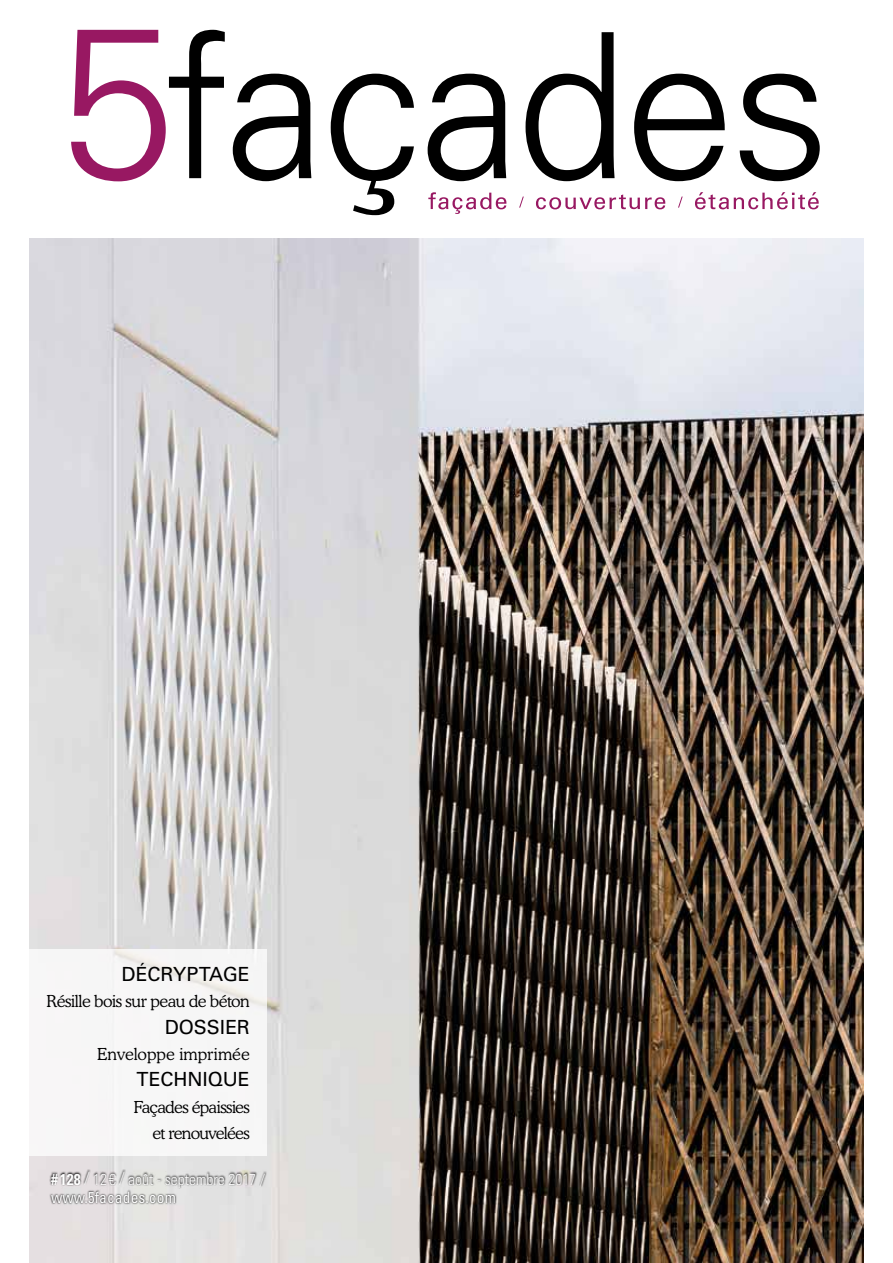
<style>
.page{position:relative;width:893px;height:1263px;background:#fff}
.page>*{position:absolute;margin:0;border:0;box-sizing:border-box;transform-origin:0 0}
.t1{font:19.5px "Univers";color:#000}
.t2{font:300 16.5px/26.2px "Cooper BT";letter-spacing:-.03em;color:#000;text-align:right}
.t3{font:300 16.5px "Cooper BT";letter-spacing:-.005em;color:#000}
.t4{font:300 condensed 15.75px/18.9px "Univers";color:#fff}
.s1{font-weight:700}
.s2{font-weight:400}
</style>
<div class="page">
<img style="left:30px;top:239px;width:833px;height:1024px">
<svg style="left:169px;top:30px;width:651px;height:185px"></svg>
<svg style="left:428px;top:192px;width:391px;height:22px"></svg>
<svg style="left:71px;top:30px;width:95px;height:151px"></svg>
<svg style="left:49px;top:1169px;width:218px;height:36px;background:#c3c1c1"></svg>
<div style="left:30px;top:949px;width:237px;height:207px;background:#f7f6f6"></div>
<p class="t1" style="left:122px;top:962px;width:130px">DÉCRYPTAGE</p>
<p class="t2" style="left:47px;top:988px;width:205px">Résille bois sur peau de béton</p>
<p class="t1" style="left:165px;top:1015px;width:87px">DOSSIER</p>
<p class="t3" style="left:97px;top:1044px;width:154px">Enveloppe imprimée</p>
<p class="t1" style="left:137px;top:1068px;width:115px">TECHNIQUE</p>
<p class="t2" style="left:133px;top:1093px;width:118px">Façades épaissies et renouvelées</p>
<p class="t4" style="left:51px;top:1169px;width:215px"><span class="s1"># 128</span> / 12 € / août - septembre 2017 / <span class="s2">www.5facades.com</span></p>
</div>
